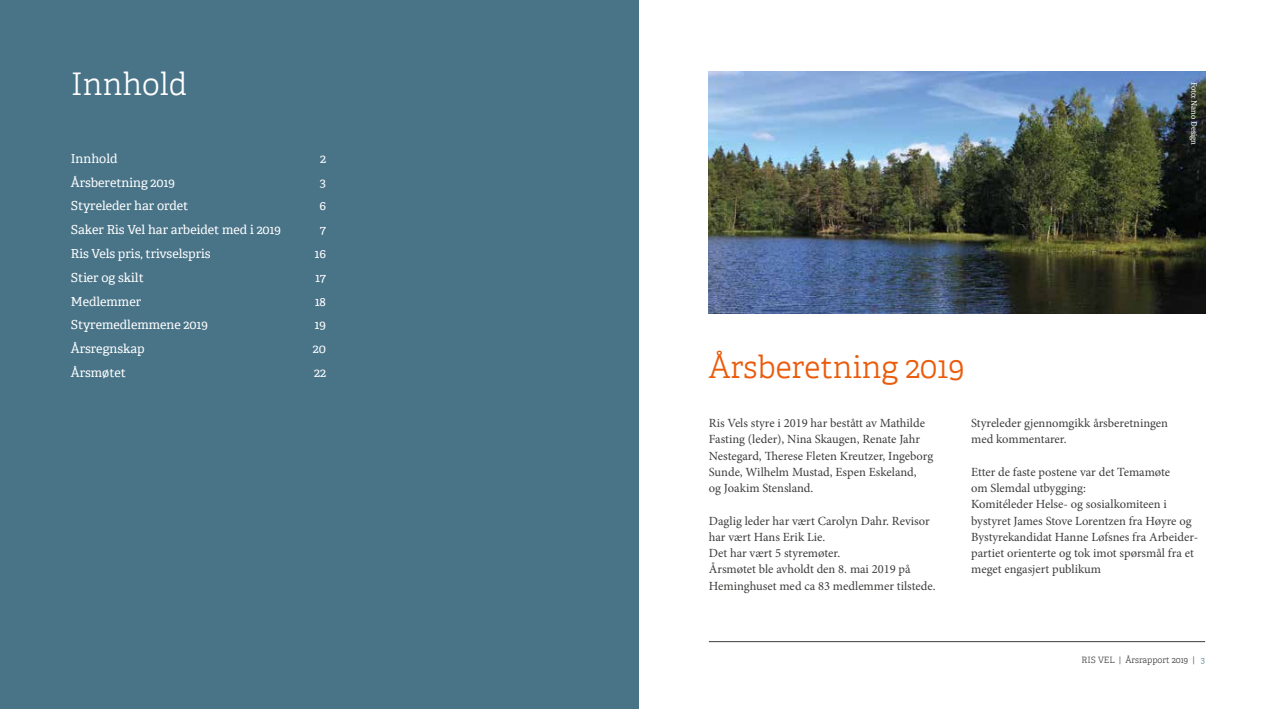
<style>
.page{position:relative;width:1276px;height:709px;background:#fff}
.page>*{position:absolute;margin:0;border:0;box-sizing:border-box;transform-origin:0 0}
.t1{font:300 31.25px "Adelle W01";color:#ea5b0b}
.t2{font:300 31.25px "Adelle W01";color:#fff}
.t3{font:12.5px/16.2px "Minion Pro";color:#3c3c3b}
.t4{font:12.5px "Adelle W01";color:#fff}
.t5{font:300 8.75px "Adelle W01";color:#3c3c3b}
.t6{font:7.5px "Adelle W01";color:#fff}
.s1{color:#598194}
</style>
<div class="page">
<div style="left:0;top:0;width:638px;height:709px;background:#497488"></div>
<img style="left:709px;top:71px;width:496px;height:242px">
<hr style="left:709px;top:641px;width:496px;height:1px;background:#3c3c3b">
<h1 class="t2" style="left:71px;top:66px;width:118px">Innhold</h1>
<p class="t4" style="left:71px;top:151px;width:48px">Innhold</p>
<p class="t4" style="left:320px;top:151px;width:7px">2</p>
<p class="t4" style="left:71px;top:175px;width:106px">Årsberetning 2019</p>
<p class="t4" style="left:320px;top:175px;width:8px">3</p>
<p class="t4" style="left:71px;top:199px;width:119px">Styreleder har ordet</p>
<p class="t4" style="left:319px;top:199px;width:8px">6</p>
<p class="t4" style="left:71px;top:222px;width:212px">Saker Ris Vel har arbeidet med i 2019</p>
<p class="t4" style="left:320px;top:222px;width:8px">7</p>
<p class="t4" style="left:71px;top:246px;width:141px">Ris Vels pris, trivselspris</p>
<p class="t4" style="left:315px;top:246px;width:13px">16</p>
<p class="t4" style="left:71px;top:270px;width:74px">Stier og skilt</p>
<p class="t4" style="left:315px;top:270px;width:12px">17</p>
<p class="t4" style="left:71px;top:294px;width:72px">Medlemmer</p>
<p class="t4" style="left:315px;top:294px;width:12px">18</p>
<p class="t4" style="left:71px;top:317px;width:139px">Styremedlemmene 2019</p>
<p class="t4" style="left:315px;top:317px;width:13px">19</p>
<p class="t4" style="left:71px;top:341px;width:75px">Årsregnskap</p>
<p class="t4" style="left:313px;top:341px;width:15px">20</p>
<p class="t4" style="left:71px;top:365px;width:57px">Årsmøtet</p>
<p class="t4" style="left:314px;top:365px;width:13px">22</p>
<p class="t6" style="left:1198px;top:81px;width:65px;rotate:90deg">Foto: Nano Design</p>
<h1 class="t1" style="left:709px;top:348px;width:257px">Årsberetning 2019</h1>
<p class="t3" style="left:709px;top:415px;width:226px">Ris Vels styre i 2019 har bestått av Mathilde Fasting (leder), Nina Skaugen, Renate Jahr Nestegard, Therese Fleten Kreutzer, Ingeborg Sunde, Wilhelm Mustad, Espen Eskeland,<br>og Joakim Stensland.</p>
<p class="t3" style="left:709px;top:512px;width:228px">Daglig leder har vært Carolyn Dahr. Revisor har vært Hans Erik Lie.<br>Det har vært 5 styremøter.<br>Årsmøtet ble avholdt den 8. mai 2019 på Heminghuset med ca 83 medlemmer tilstede.</p>
<p class="t3" style="left:971px;top:415px;width:198px">Styreleder gjennomgikk årsberetningen med kommentarer.</p>
<p class="t3" style="left:971px;top:464px;width:228px">Etter de faste postene var det Temamøte<br>om Slemdal utbygging:<br>Komitéleder Helse- og sosialkomiteen i bystyret James Stove Lorentzen fra Høyre og Bystyrekandidat Hanne Løfsnes fra Arbeider&shy;partiet orienterte og tok imot spørsmål fra et meget engasjert publikum</p>
<p class="t5" style="left:1081px;top:655px;width:125px">RIS VEL | Årsrapport 2019 | <span class="s1">3</span></p>
</div>
